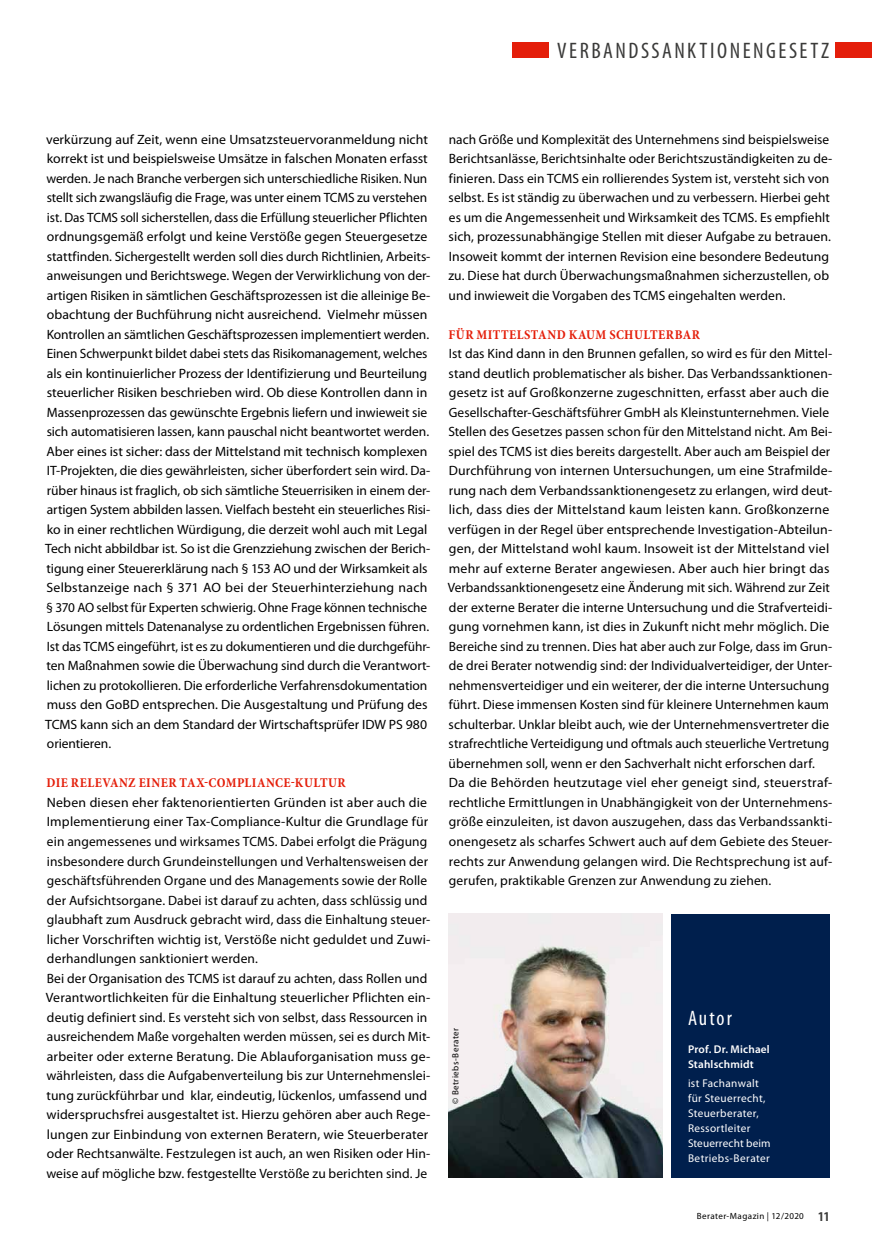
<style>
.page{position:relative;width:872px;height:1255px;background:#fff}
.page>*{position:absolute;margin:0;border:0;box-sizing:border-box;transform-origin:0 0}
.t1{font:condensed 22.5px "Myriad Pro";letter-spacing:.11em;color:#3a3a39}
.t2{font:condensed 21px "Myriad Pro";letter-spacing:.095em;color:#fff}
.t3{font:13.5px/19.5px "Myriad Pro";letter-spacing:.005em;color:#000}
.t4{font:700 condensed 13.5px "Minion Pro";letter-spacing:.035em;color:#e41e0a}
.t5{font:11.25px/15px "Myriad Pro";letter-spacing:.03em;color:#fff}
.t6{font:600 11.25px/15px "Myriad Pro";letter-spacing:.015em;color:#fff}
.t7{font:9px "Myriad Pro";letter-spacing:.05em;color:#000}
.s1{font-stretch:condensed}
.s2{font-weight:700;font-stretch:condensed;font-size:13.5px;color:#3a3a39}
</style>
<div class="page">
<img style="left:449px;top:913px;width:213px;height:264px">
<div style="left:671px;top:913px;width:158px;height:264px;background:#001f4d"></div>
<div style="left:836px;top:43px;width:36px;height:15px;background:#e41e0a"></div>
<div style="left:513px;top:43px;width:36px;height:15px;background:#e41e0a"></div>
<h1 class="t1" style="left:557px;top:38px;width:273px">VERBANDSSANKTIONENGESETZ</h1>
<p class="t3" style="left:45px;top:130px;width:387px">verkürzung auf Zeit, wenn eine Umsatzsteuervoranmeldung nicht korrekt ist und beispielsweise Umsätze in falschen Monaten erfasst werden. Je nach Branche verbergen sich unterschiedliche Risiken. Nun stellt sich zwangsläufig die Frage, was unter einem TCMS zu verstehen ist. Das TCMS soll sicherstellen, dass die Erfüllung steuerlicher Pflichten ordnungsgemäß erfolgt und keine Verstöße gegen Steuergesetze stattfinden. Sichergestellt werden soll dies durch Richtlinien, Arbeits&shy;anweisungen und Berichtswege. Wegen der Verwirklichung von der&shy;artigen Risiken in sämtlichen Geschäftsprozessen ist die alleinige Be&shy;obachtung der Buchführung nicht ausreichend. Vielmehr müssen Kontrollen an sämtlichen Geschäftsprozessen implementiert werden.<br>Einen Schwerpunkt bildet dabei stets das Risikomanagement, welches als ein kontinuierlicher Prozess der Identifizierung und Beurteilung steuerlicher Risiken beschrieben wird. Ob diese Kontrollen dann in Massenprozessen das gewünschte Ergebnis liefern und inwieweit sie sich automatisieren lassen, kann pauschal nicht beantwortet werden.<br>Aber eines ist sicher: dass der Mittelstand mit technisch komplexen IT-Projekten, die dies gewährleisten, sicher überfordert sein wird. Da&shy;rüber hinaus ist fraglich, ob sich sämtliche Steuerrisiken in einem der&shy;artigen System abbilden lassen. Vielfach besteht ein steuerliches Risi&shy;ko in einer rechtlichen Würdigung, die derzeit wohl auch mit Legal Tech nicht abbildbar ist. So ist die Grenzziehung zwischen der Berich&shy;tigung einer Steuererklärung nach § 153 AO und der Wirksamkeit als Selbstanzeige nach § 371 AO bei der Steuerhinterziehung nach § 370 AO selbst für Experten schwierig. Ohne Frage können technische Lösungen mittels Datenanalyse zu ordentlichen Ergebnissen führen.<br>Ist das TCMS eingeführt, ist es zu dokumentieren und die durchgeführ&shy;ten Maßnahmen sowie die Überwachung sind durch die Verantwort&shy;lichen zu protokollieren. Die erforderliche Verfahrensdokumentation muss den GoBD entsprechen. Die Ausgestaltung und Prüfung des TCMS kann sich an dem Standard der Wirtschaftsprüfer IDW PS 980 orientieren.</p>
<p class="t4" style="left:47px;top:773px;width:301px">DIE RELEVANZ EINER TAX-COMPLIANCE-KULTUR</p>
<p class="t3" style="left:46px;top:793px;width:386px">Neben diesen eher faktenorientierten Gründen ist aber auch die Implementierung einer Tax-Compliance-Kultur die Grundlage für ein angemessenes und wirksames TCMS. Dabei erfolgt die Prägung insbesondere durch Grundeinstellungen und Verhaltensweisen der geschäftsführenden Organe und des Managements sowie der Rolle der Aufsichtsorgane. Dabei ist darauf zu achten, dass schlüssig und glaubhaft zum Ausdruck gebracht wird, dass die Einhaltung steuer&shy;licher Vorschriften wichtig ist, Verstöße nicht geduldet und Zuwi&shy;derhandlungen sanktioniert werden.<br>Bei der Organisation des TCMS ist darauf zu achten, dass Rollen und Verantwortlichkeiten für die Einhaltung steuerlicher Pflichten ein&shy;deutig definiert sind. Es versteht sich von selbst, dass Ressourcen in ausreichendem Maße vorgehalten werden müssen, sei es durch Mit&shy;arbeiter oder externe Beratung. Die Ablauforganisation muss ge&shy;währleisten, dass die Aufgabenverteilung bis zur Unternehmenslei&shy;tung zurückführbar und klar, eindeutig, lückenlos, umfassend und widerspruchsfrei ausgestaltet ist. Hierzu gehören aber auch Rege&shy;lungen zur Einbindung von externen Beratern, wie Steuerberater oder Rechtsanwälte. Festzulegen ist auch, an wen Risiken oder Hin&shy;weise auf mögliche bzw. festgestellte Verstöße zu berichten sind. Je</p>
<p class="t3" style="left:448px;top:130px;width:385px">nach Größe und Komplexität des Unternehmens sind beispielsweise Berichtsanlässe, Berichtsinhalte oder Berichtszuständigkeiten zu de&shy;finieren. Dass ein TCMS ein rollierendes System ist, versteht sich von selbst. Es ist ständig zu überwachen und zu verbessern. Hierbei geht es um die Angemessenheit und Wirksamkeit des TCMS. Es empfiehlt sich, prozessunabhängige Stellen mit dieser Aufgabe zu betrauen.<br>Insoweit kommt der internen Revision eine besondere Bedeutung zu. Diese hat durch Ü berwachungsmaßnahmen sicherzustellen, ob und inwieweit die Vorgaben des TCMS eingehalten werden.</p>
<p class="t4" style="left:448px;top:325px;width:253px">FÜR MITTELSTAND KAUM SCHULTERBAR</p>
<p class="t3" style="left:448px;top:344px;width:386px">Ist das Kind dann in den Brunnen gefallen, so wird es für den Mittel&shy;stand deutlich problematischer als bisher. Das Verbandssanktionen&shy;gesetz ist auf Großkonzerne zugeschnitten, erfasst aber auch die Gesellschafter-Geschäftsführer GmbH als Kleinstunternehmen. Viele Stellen des Gesetzes passen schon für den Mittelstand nicht. Am Bei&shy;spiel des TCMS ist dies bereits dargestellt. Aber auch am Beispiel der Durchführung von internen Untersuchungen, um eine Strafmilde&shy;rung nach dem Verbandssanktionengesetz zu erlangen, wird deut&shy;lich, dass dies der Mittelstand kaum leisten kann. Großkonzerne verfügen in der Regel über entsprechende Investigation-Abteilun&shy;gen, der Mittelstand wohl kaum. Insoweit ist der Mittelstand viel mehr auf externe Berater angewiesen. Aber auch hier bringt das Verbandssanktionengesetz eine Änderung mit sich. Während zur Zeit der externe Berater die interne Untersuchung und die Strafverteidi&shy;gung vornehmen kann, ist dies in Zukunft nicht mehr möglich. Die Bereiche sind zu trennen. Dies hat aber auch zur Folge, dass im Grun&shy;de drei Berater notwendig sind: der Individualverteidiger, der Unter&shy;nehmensverteidiger und ein weiterer, der die interne Untersuchung führt. Diese immensen Kosten sind für kleinere Unternehmen kaum schulterbar. Unklar bleibt auch, wie der Unternehmensvertreter die strafrechtliche Verteidigung und oftmals auch steuerliche Vertretung übernehmen soll, wenn er den Sachverhalt nicht erforschen darf.<br>Da die Behörden heutzutage viel eher geneigt sind, steuerstraf&shy;rechtliche Ermittlungen in Unabhängigkeit von der Unternehmens&shy;größe einzuleiten, ist davon auszugehen, dass das Verbandssankti&shy;onengesetz als scharfes Schwert auch auf dem Gebiete des Steuer&shy;rechts zur Anwendung gelangen wird. Die Rechtsprechung ist auf&shy;gerufen, praktikable Grenzen zur Anwendung zu ziehen.</p>
<p class="t7" style="left:450px;top:1103px;width:77px;rotate:-90deg"><span class="s1">©</span> Betriebs-Berater</p>
<h2 class="t2" style="left:688px;top:1006px;width:45px">Autor</h2>
<p class="t6" style="left:688px;top:1041px;width:83px">Prof. Dr. Michael<br>Stahlschmidt</p>
<p class="t5" style="left:688px;top:1075px;width:84px">ist Fachanwalt für Steuerrecht,<br>Steuerberater,<br>Ressortleiter<br>Steuerrecht beim<br>Betriebs-Berater</p>
<p class="t7" style="left:696px;top:1211px;width:134px">Berater-Magazin | 12/2020 <span class="s2">11</span></p>
</div>
